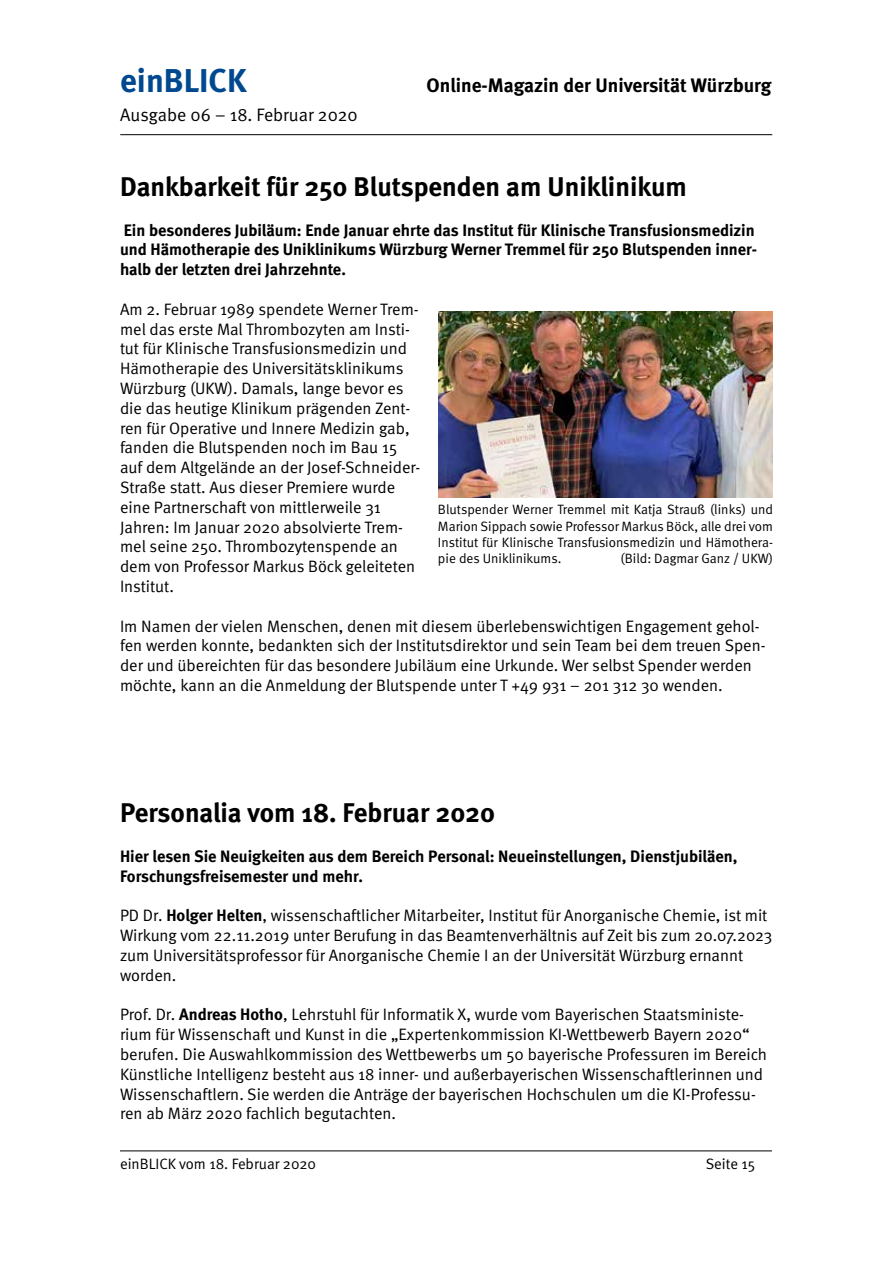
<style>
.page{position:relative;width:893px;height:1263px;background:#fff}
.page>*{position:absolute;margin:0;border:0;box-sizing:border-box;transform-origin:0 0}
.t1{font:700 33px "Meta";color:#004990}
.t2{font:700 27px "Meta";color:#000}
.t3{font:700 19.5px "Meta";color:#000}
.t4{font:18px "Meta Normal";color:#000}
.t5{font:16.5px/19.8px "Meta Normal";color:#000}
.t6{font:700 16.5px/19.8px "Meta";color:#000}
.t7{font:15px "Meta Normal";color:#000}
.t8{font:13.5px/16.2px "Meta Normal";color:#000;text-align:justify}
.s1{font-family:"Meta";font-weight:700}
</style>
<div class="page">
<hr style="left:120px;top:134px;width:652px;height:1px;background:#000">
<hr style="left:120px;top:1150px;width:652px;height:1px;background:#000">
<img style="left:438px;top:311px;width:335px;height:186px">
<h1 class="t1" style="left:120px;top:61px;width:128px">einBLICK</h1>
<p class="t3" style="left:427px;top:74px;width:346px">Online-Magazin der Universität Würzburg</p>
<p class="t4" style="left:120px;top:105px;width:239px">Ausgabe 06 – 18. Februar 2020</p>
<h2 class="t2" style="left:120px;top:170px;width:568px">Dankbarkeit für 250 Blutspenden am Uniklinikum</h2>
<p class="t6" style="left:120px;top:220px;width:639px">Ein besonderes Jubiläum: Ende Januar ehrte das Institut für Klinische Transfusionsmedizin und Hämotherapie des Uniklinikums Würzburg Werner Tremmel für 250 Blutspenden inner&shy;halb der letzten drei Jahrzehnte.</p>
<p class="t5" style="left:120px;top:299px;width:302px">Am 2. Februar 1989 spendete Werner Trem&shy;mel das erste Mal Thrombozyten am Insti&shy;tut für Klinische Transfusionsmedizin und Hämotherapie des Universitätsklinikums Würzburg (UKW). Damals, lange bevor es die das heutige Klinikum prägenden Zent&shy;ren für Operative und Innere Medizin gab, fanden die Blutspenden noch im Bau 15 auf dem Altgelände an der Josef-Schneider-Straße statt. Aus dieser Premiere wurde eine Partnerschaft von mittlerweile 31<br>Jahren: Im Januar 2020 absolvierte Trem&shy;mel seine 250. Thrombozytenspende an dem von Professor Markus Böck geleiteten Institut.</p>
<p class="t5" style="left:120px;top:616px;width:647px">Im Namen der vielen Menschen, denen mit diesem überlebenswichtigen Engagement gehol&shy;fen werden konnte, bedankten sich der Institutsdirektor und sein Team bei dem treuen Spen&shy;der und übereichten für das besondere Jubiläum eine Urkunde. Wer selbst Spender werden möchte, kann an die Anmeldung der Blutspende unter T +49 931 – 201 312 30 wenden.</p>
<p class="t8" style="left:438px;top:501px;width:336px">Blutspender Werner Tremmel mit Katja Strauß (links) und Marion Sippach sowie Professor Markus Böck, alle drei vom Institut für Klinische Transfusionsmedizin und Hämothera&shy;pie des Uniklinikums.</p>
<p class="t8" style="left:621px;top:550px;width:154px">(Bild: Dagmar Ganz / UKW)</p>
<h2 class="t2" style="left:120px;top:797px;width:377px">Personalia vom 18. Februar 2020</h2>
<p class="t6" style="left:120px;top:846px;width:619px">Hier lesen Sie Neuigkeiten aus dem Bereich Personal: Neueinstellungen, Dienstjubiläen,<br>Forschungsfreisemester und mehr.</p>
<p class="t5" style="left:120px;top:906px;width:654px">PD Dr. <span class="s1">Holger Helten</span>, wissenschaftlicher Mitarbeiter, Institut für Anorganische Chemie, ist mit Wirkung vom 22.11.2019 unter Berufung in das Beamtenverhältnis auf Zeit bis zum 20.07.2023 zum Universitätsprofessor für Anorganische Chemie I an der Universität Würzburg ernannt worden.</p>
<p class="t5" style="left:120px;top:1005px;width:649px">Prof. Dr. <span class="s1">Andreas Hotho</span>, Lehrstuhl für Informatik X, wurde vom Bayerischen Staatsministe&shy;rium für Wissenschaft und Kunst in die „Expertenkommission KI-Wettbewerb Bayern 2020“ berufen. Die Auswahlkommission des Wettbewerbs um 50 bayerische Professuren im Bereich Künstliche Intelligenz besteht aus 18 inner- und außerbayerischen Wissenschaftlerinnen und Wissenschaftlern. Sie werden die Anträge der bayerischen Hochschulen um die KI-Professu&shy;ren ab März 2020 fachlich begutachten.</p>
<p class="t7" style="left:120px;top:1155px;width:198px">einBLICK vom 18. Februar 2020</p>
<p class="t7" style="left:706px;top:1155px;width:51px">Seite 15</p>
</div>
